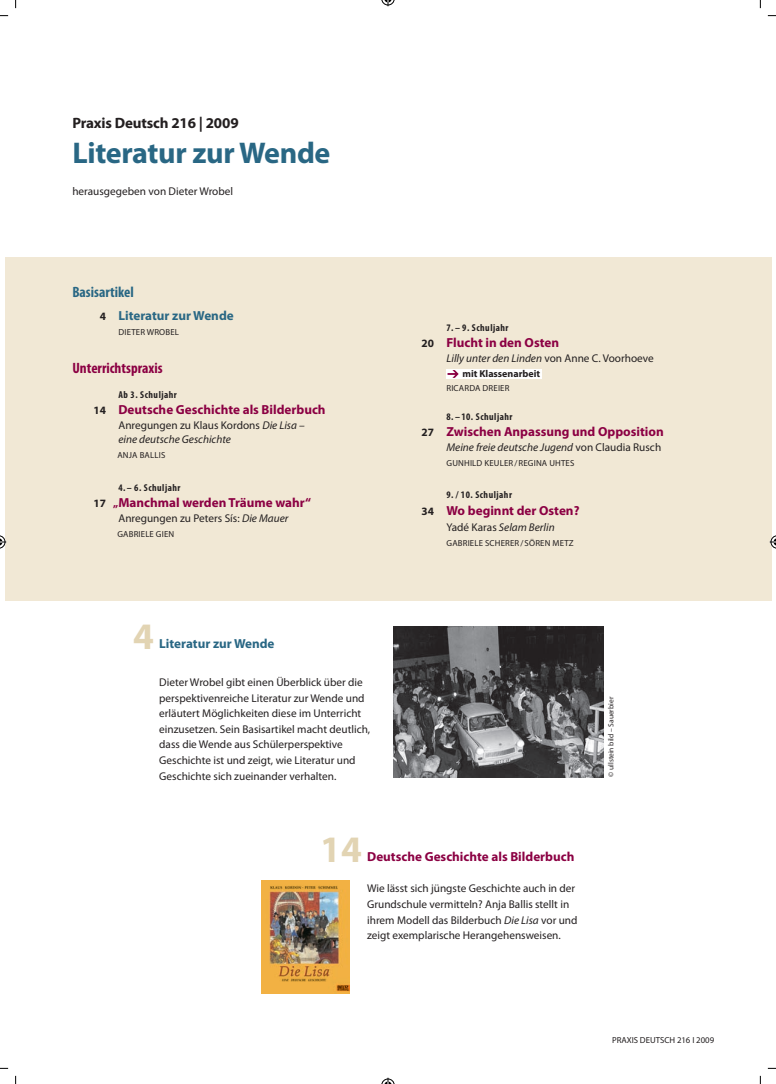
<style>
.page{position:relative;width:776px;height:1084px;background:#fff}
.page>*{position:absolute;margin:0;border:0;box-sizing:border-box;transform-origin:0 0}
.t1{font:700 37.5px "Myriad Pro";color:#e2d4b3}
.t2{font:700 30px "Myriad Pro";letter-spacing:-.01em;color:#296784}
.t3{font:700 15px "Myriad Pro";letter-spacing:-.01em;color:#231f20}
.t4{font:700 condensed 15px "Myriad Pro";color:#8b0043}
.t5{font:700 condensed 15px "Myriad Pro";color:#296784}
.t6{font:700 13.12px "Myriad Pro";color:#8b0043}
.t7{font:700 13.12px "Myriad Pro";color:#296784}
.t8{font:11.25px/15.6px "Myriad Pro";color:#231f20}
.t9{font:italic 11.25px/13.8px "Myriad Pro";color:#231f20}
.t10{font:700 condensed 10px "Myriad Pro";letter-spacing:.05em;color:#231f20}
.t11{font:700 10px "Myriad Pro";color:#231f20}
.t12{font:8.75px "Myriad Pro";letter-spacing:.02em;color:#231f20}
.t13{font:8.75px "Myriad Pro";color:#231f20}
.t14{font:7.5px "Myriad Pro";color:#231f20}
.s1{font-size:11.25px;color:#231f20}
.s2{font-style:normal}
.s3{font-size:11.25px}
.s4{font-style:italic}
</style>
<div class="page">
<div style="left:5px;top:257px;width:765px;height:343px;background:#f1e8d5"></div>
<div style="left:446px;top:369px;width:96px;height:9px;background:#fff"></div>
<svg style="left:447px;top:370px;width:11px;height:8px"></svg>
<img style="left:393px;top:626px;width:210px;height:151px">
<img style="left:261px;top:880px;width:88px;height:113px">
<svg style="left:0;top:1067px;width:8px;height:2px"></svg>
<svg style="left:767px;top:1067px;width:8px;height:2px"></svg>
<svg style="left:759px;top:0;width:2px;height:8px"></svg>
<svg style="left:759px;top:1075px;width:2px;height:9px"></svg>
<svg style="left:381px;top:0;width:14px;height:6px"></svg>
<svg style="left:381px;top:1077px;width:14px;height:7px"></svg>
<svg style="left:0;top:535px;width:6px;height:14px"></svg>
<svg style="left:769px;top:534px;width:7px;height:15px"></svg>
<h3 class="t3" style="left:72px;top:113px;width:168px">Praxis Deutsch 216 | 2009</h3>
<h2 class="t2" style="left:72px;top:134px;width:259px">Literatur zur Wende</h2>
<p class="t8" style="left:72px;top:183px;width:162px">herausgegeben von Dieter Wrobel</p>
<h3 class="t5" style="left:72px;top:284px;width:63px">Basisartikel</h3>
<p class="t7" style="left:100px;top:307px;width:135px"><span class="s1">4</span> Literatur zur Wende</p>
<p class="t12" style="left:118px;top:327px;width:62px">DIETER WROBEL</p>
<h3 class="t4" style="left:72px;top:360px;width:92px">Unterrichtspraxis</h3>
<p class="t10" style="left:118px;top:389px;width:60px">Ab 3. Schuljahr</p>
<p class="t6" style="left:93px;top:401px;width:233px"><span class="s1">14</span> Deutsche Geschichte als Bilderbuch</p>
<p class="t9" style="left:118px;top:418px;width:188px"><span class="s2">Anregungen zu Klaus Kordons</span> Die Lisa – eine deutsche Geschichte</p>
<p class="t12" style="left:117px;top:450px;width:49px">ANJA BALLIS</p>
<p class="t10" style="left:118px;top:482px;width:64px">4. – 6. Schuljahr</p>
<p class="t6" style="left:93px;top:494px;width:219px"><span class="s1">17</span> <span class="s3">„</span> Manchmal werden Träume wahr“</p>
<p class="t8" style="left:118px;top:510px;width:171px">Anregungen zu Peters Sís: <span class="s4">Die Mauer</span></p>
<p class="t12" style="left:117px;top:528px;width:58px">GABRIELE GIEN</p>
<h1 class="t1" style="left:133px;top:612px;width:22px">4</h1>
<p class="t7" style="left:159px;top:635px;width:117px">Literatur zur Wende</p>
<p class="t8" style="left:159px;top:674px;width:212px">Dieter Wrobel gibt einen Überblick über die perspektivenreiche Literatur zur Wende und erläutert Möglichkeiten diese im Unterricht einzusetzen. Sein Basisartikel macht deutlich, dass die Wende aus Schülerperspektive Geschichte ist und zeigt, wie Literatur und Geschichte sich zueinander verhalten.</p>
<p class="t10" style="left:446px;top:322px;width:64px">7. – 9. Schuljahr</p>
<p class="t6" style="left:421px;top:334px;width:139px"><span class="s1">20</span> Flucht in den Osten</p>
<p class="t9" style="left:446px;top:351px;width:209px">Lilly unter den Linden <span class="s2">von Anne C. Voorhoeve</span></p>
<p class="t11" style="left:462px;top:367px;width:79px">mit Klassenarbeit</p>
<p class="t12" style="left:446px;top:382px;width:64px">RICARDA DREIER</p>
<p class="t10" style="left:446px;top:411px;width:67px">8. – 10. Schuljahr</p>
<p class="t6" style="left:421px;top:423px;width:244px"><span class="s1">27</span> Zwischen Anpassung und Opposition</p>
<p class="t9" style="left:446px;top:440px;width:216px">Meine freie deutsche Jugend <span class="s2">von Claudia Rusch</span></p>
<p class="t12" style="left:446px;top:457px;width:129px">GUNHILD KEULER / REGINA UHTES</p>
<p class="t10" style="left:446px;top:489px;width:67px">9. / 10. Schuljahr</p>
<p class="t6" style="left:421px;top:502px;width:159px"><span class="s1">34</span> Wo beginnt der Osten?</p>
<p class="t9" style="left:446px;top:520px;width:110px"><span class="s2">Yadé Karas</span> Selam Berlin</p>
<p class="t12" style="left:446px;top:537px;width:129px">GABRIELE SCHERER / SÖREN METZ</p>
<p class="t14" style="left:606px;top:777px;width:81px;rotate:-90deg">© ullstein bild – Sauerbier</p>
<h1 class="t1" style="left:320px;top:824px;width:43px">14</h1>
<p class="t6" style="left:367px;top:848px;width:208px">Deutsche Geschichte als Bilderbuch</p>
<p class="t8" style="left:367px;top:880px;width:212px">Wie lässt sich jüngste Geschichte auch in der Grundschule vermitteln? Anja Ballis stellt in ihrem Modell das Bilderbuch <span class="s4">Die Lisa</span> vor und zeigt exemplarische Herangehensweisen.</p>
<p class="t13" style="left:611px;top:1034px;width:104px">PRAXIS DEUTSCH 216 I 2009</p>
</div>
